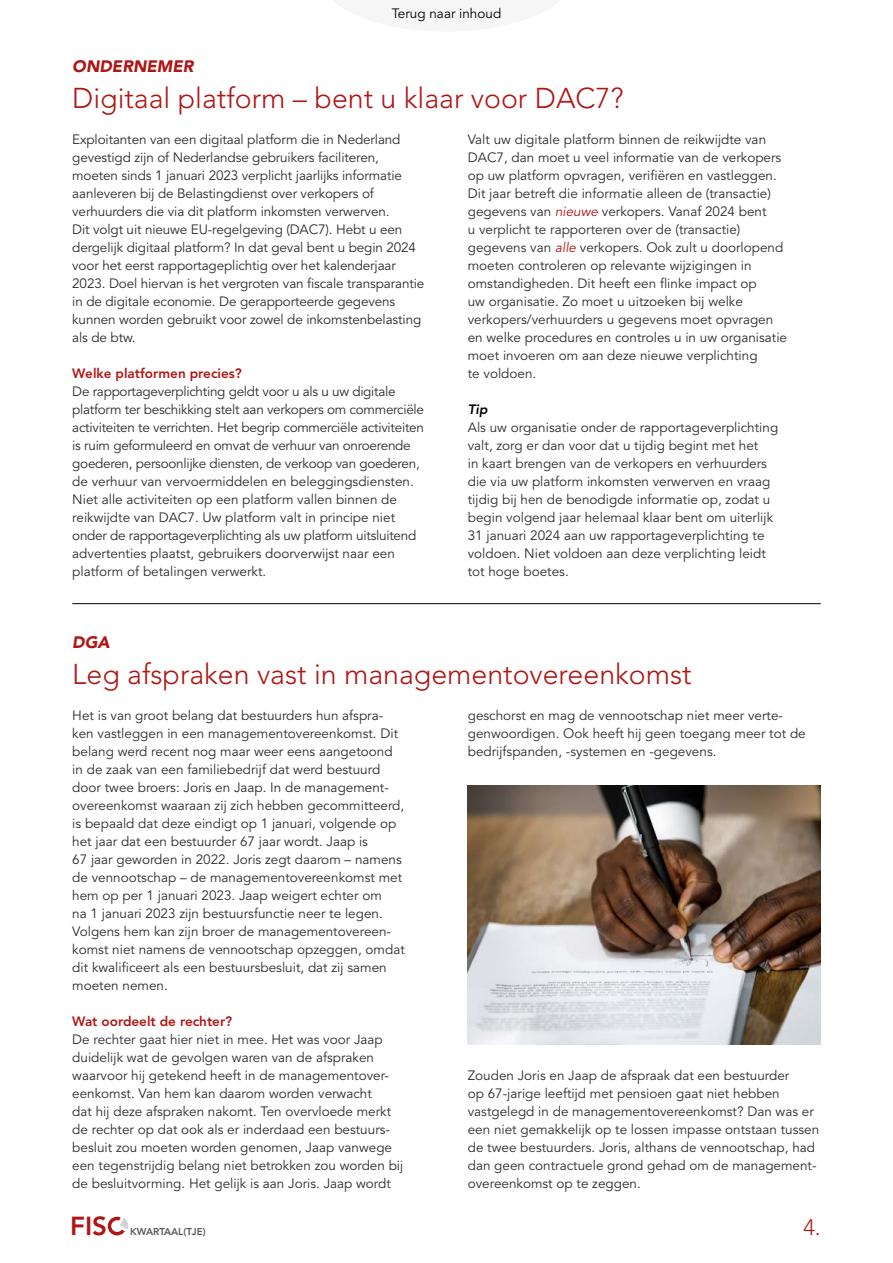
<style>
.page{position:relative;width:893px;height:1263px;background:#fff}
.page>*{position:absolute;margin:0;border:0;box-sizing:border-box;transform-origin:0 0}
.Kop{font:300 28.5px "Avenir LT Pro";color:#af1615}
.t1{font:800 25.95px "Avenir LT Pro";color:#af1615}
.t2{font:300 22.2px "Avenir LT Pro";color:#af1615}
.Subkop{font:italic 900 16.5px "Avenir LT Pro";color:#af1615}
.Platte_tekst{font:13.5px/18px "Avenir LT Pro";color:#2c2c2c}
.Platte_tekst-2{font:13.5px/18px "Avenir LT Pro";letter-spacing:-.02em;color:#2c2c2c}
.Tussenkop{font:800 13.5px "Avenir LT Pro";color:#af1615}
.t3{font:13.5px "Avenir LT Pro";color:#000}
.Let_op___Tip{font:italic 800 13.5px "Avenir LT Pro";color:#000}
.t4{font:800 9.9px "Avenir LT Pro";color:#575756}
.s1{font-style:italic;color:#af1615}
</style>
<div class="page">
<div style="left:108px;top:1217px;width:18px;height:18px;border:3px solid #af1615;border-radius:50%"></div>
<svg style="left:114px;top:1216px;width:14px;height:19px"></svg>
<hr style="left:72px;top:603px;width:749px;height:1px;background:#000">
<img style="left:468px;top:785px;width:353px;height:259px">
<p class="t3" style="left:392px;top:5px;width:111px">Terug naar inhoud</p>
<p class="Subkop" style="left:72px;top:56px;width:123px">ONDERNEMER</p>
<p class="Kop" style="left:72px;top:81px;width:553px">Digitaal platform – bent u klaar voor DAC7?</p>
<p class="Platte_tekst" style="left:72px;top:131px;width:354px">Exploitanten van een digitaal platform die in Nederland gevestigd zijn of Nederlandse gebruikers faciliteren, moeten sinds 1 januari 2023 verplicht jaarlijks informatie aanleveren bij de Belastingdienst over verkopers of verhuurders die via dit platform inkomsten verwerven.<br>Dit volgt uit nieuwe EU-regelgeving (DAC7). Hebt u een dergelijk digitaal platform? In dat geval bent u begin 2024 voor het eerst rapportageplichtig over het kalenderjaar 2023. Doel hiervan is het vergroten van fiscale transparantie in de digitale economie. De gerapporteerde gegevens kunnen worden gebruikt voor zowel de inkomstenbelasting als de btw.</p>
<p class="Tussenkop" style="left:72px;top:365px;width:171px">Welke platformen precies?</p>
<p class="Platte_tekst-2" style="left:72px;top:383px;width:353px">De rapportageverplichting geldt voor u als u uw digitale platform ter beschikking stelt aan verkopers om commerciële activiteiten te verrichten. Het begrip commerciële activiteiten is ruim geformuleerd en omvat de verhuur van onroerende goederen, persoonlijke diensten, de verkoop van goederen, de verhuur van vervoermiddelen en beleggingsdiensten.<br>Niet alle activiteiten op een platform vallen binnen de reikwijdte van DAC7. Uw platform valt in principe niet onder de rapportageverplichting als uw platform uitsluitend advertenties plaatst, gebruikers doorverwijst naar een platform of betalingen verwerkt.</p>
<p class="Platte_tekst" style="left:468px;top:131px;width:321px">Valt uw digitale platform binnen de reikwijdte van DAC7, dan moet u veel informatie van de verkopers op uw platform opvragen, verifiëren en vastleggen.<br>Dit jaar betreft die informatie alleen de (transactie) gegevens van <span class="s1">nieuwe</span> verkopers. Vanaf 2024 bent<br>u verplicht te rapporteren over de (transactie) gegevens van <span class="s1">alle</span> verkopers. Ook zult u doorlopend moeten controleren op relevante wijzigingen in omstandigheden. Dit heeft een flinke impact op<br>uw organisatie. Zo moet u uitzoeken bij welke verkopers/verhuurders u gegevens moet opvragen en welke procedures en controles u in uw organisatie moet invoeren om aan deze nieuwe verplichting<br>te voldoen.</p>
<p class="Let_op___Tip" style="left:468px;top:401px;width:21px">Tip</p>
<p class="Platte_tekst" style="left:468px;top:419px;width:312px">Als uw organisatie onder de rapportageverplichting valt, zorg er dan voor dat u tijdig begint met het<br>in kaart brengen van de verkopers en verhuurders die via uw platform inkomsten verwerven en vraag tijdig bij hen de benodigde informatie op, zodat u begin volgend jaar helemaal klaar bent om uiterlijk 31 januari 2024 aan uw rapportageverplichting te voldoen. Niet voldoen aan deze verplichting leidt tot hoge boetes.</p>
<p class="Subkop" style="left:72px;top:632px;width:39px">DGA</p>
<p class="Kop" style="left:72px;top:657px;width:621px">Leg afspraken vast in managementovereenkomst</p>
<p class="Platte_tekst" style="left:72px;top:707px;width:334px">Het is van groot belang dat bestuurders hun afspra&shy;ken vastleggen in een managementovereenkomst. Dit belang werd recent nog maar weer eens aangetoond in de zaak van een familiebedrijf dat werd bestuurd door twee broers: Joris en Jaap. In de management&shy;overeenkomst waaraan zij zich hebben gecommitteerd, is bepaald dat deze eindigt op 1 januari, volgende op het jaar dat een bestuurder 67 jaar wordt. Jaap is<br>67 jaar geworden in 2022. Joris zegt daarom – namens de vennootschap – de managementovereenkomst met hem op per 1 januari 2023. Jaap weigert echter om<br>na 1 januari 2023 zijn bestuursfunctie neer te legen.<br>Volgens hem kan zijn broer de managementovereen&shy;komst niet namens de vennootschap opzeggen, omdat dit kwalificeert als een bestuursbesluit, dat zij samen moeten nemen.</p>
<p class="Tussenkop" style="left:72px;top:1013px;width:162px">Wat oordeelt de rechter?</p>
<p class="Platte_tekst" style="left:72px;top:1031px;width:333px">De rechter gaat hier niet in mee. Het was voor Jaap duidelijk wat de gevolgen waren van de afspraken waarvoor hij getekend heeft in de managementover&shy;eenkomst. Van hem kan daarom worden verwacht<br>dat hij deze afspraken nakomt. Ten overvloede merkt de rechter op dat ook als er inderdaad een bestuurs&shy;besluit zou moeten worden genomen, Jaap vanwege een tegenstrijdig belang niet betrokken zou worden bij de besluitvorming. Het gelijk is aan Joris. Jaap wordt</p>
<p class="Platte_tekst" style="left:468px;top:707px;width:339px">geschorst en mag de vennootschap niet meer verte&shy;genwoordigen. Ook heeft hij geen toegang meer tot de bedrijfspanden, -systemen en -gegevens.</p>
<p class="Platte_tekst" style="left:468px;top:1067px;width:353px">Zouden Joris en Jaap de afspraak dat een bestuurder<br>op 67-jarige leeftijd met pensioen gaat niet hebben vastgelegd in de managementovereenkomst? Dan was er een niet gemakkelijk op te lossen impasse ontstaan tussen de twee bestuurders. Joris, althans de vennootschap, had dan geen contractuele grond gehad om de management&shy;overeenkomst op te zeggen.</p>
<h2 class="t1" style="left:70px;top:1210px;width:38px">FIS</h2>
<p class="t4" style="left:130px;top:1226px;width:77px">KWARTAAL(TJE)</p>
<h3 class="t2" style="left:803px;top:1214px;width:19px">4.</h3>
</div>
